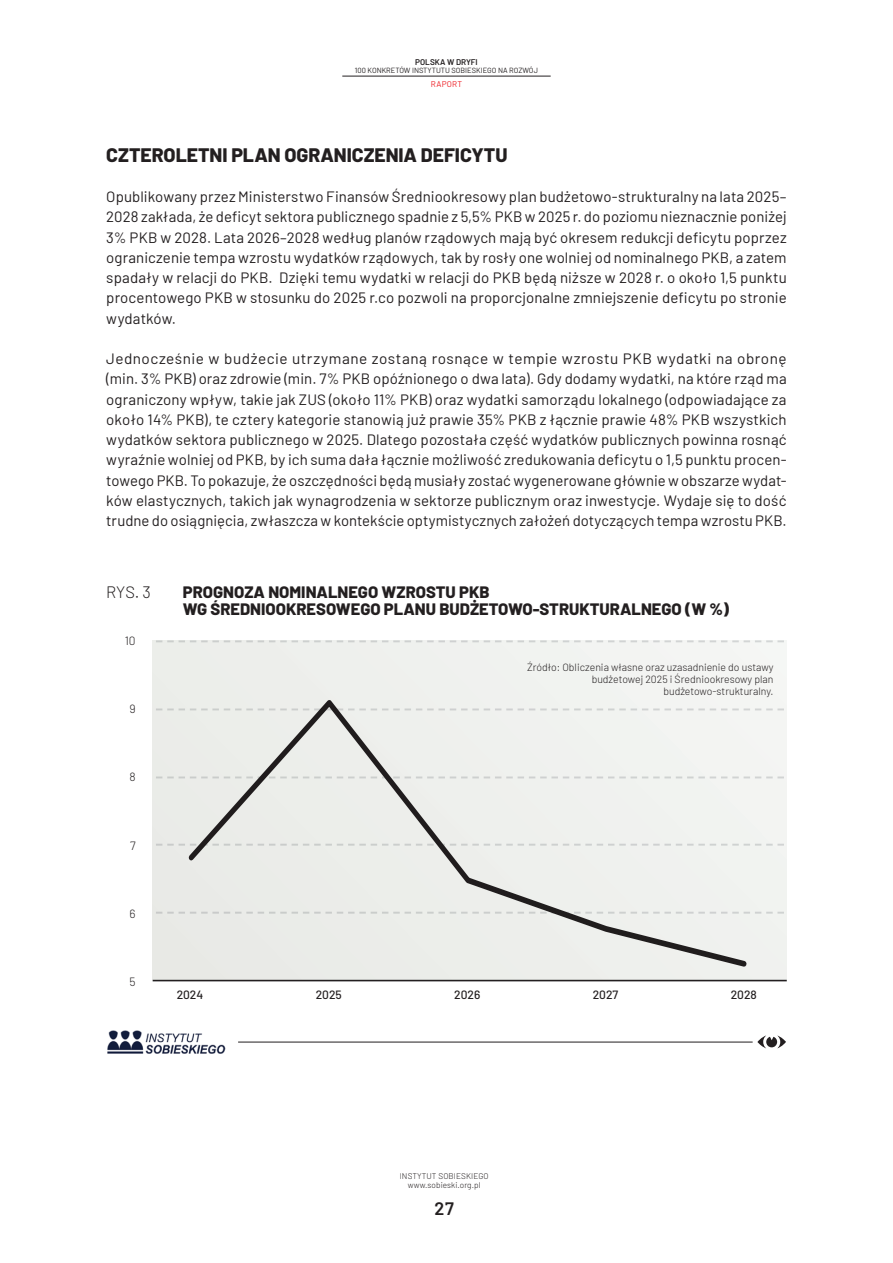
<style>
.page{position:relative;width:893px;height:1263px;background:#fff}
.page>*{position:absolute;margin:0;border:0;box-sizing:border-box;transform-origin:0 0}
.t1{font:30.45px "Aptos";color:#231f20;scale:.85 1}
.t2{font:800 19.5px "Barlow";letter-spacing:-.005em;color:#231f20}
.t3{font:600 18px "Barlow";color:#231f20}
.t4{font:800 16.5px/16.5px "Barlow";color:#231f20}
.t5{font:300 16.5px "Barlow";color:#231f20}
.t6{font:15px/20.2px "Barlow";letter-spacing:.005em;color:#231f20;text-align:justify}
.t7{font:500 12px "Barlow";color:#231f20}
.t8{font:300 12px "Barlow";color:#231f20}
.t9{font:300 10.5px/12px "Barlow";color:#231f20;text-align:right}
.t10{font:300 8.25px/9px "Barlow";letter-spacing:.01em;color:#231f20;text-align:center}
.t11{font:600 8.25px "Barlow";color:#231f20}
.t12{font:8.25px "Barlow";letter-spacing:.025em;color:#ee1d23}
.t13{font:7.5px "Barlow";color:#231f20}
</style>
<div class="page">
<hr style="left:342px;top:76px;width:209px;height:1px;background:#231f20">
<img style="left:107px;top:1030px;width:118px;height:24px">
<hr style="left:238px;top:1042px;width:515px;height:1px;background:#211d1e">
<svg style="left:757px;top:1035px;width:29px;height:13px"></svg>
<div style="left:153px;top:640px;width:634px;height:341px;background:#eff1ee"></div>
<svg style="left:155px;top:912px;width:629px;height:1px"></svg>
<svg style="left:156px;top:844px;width:628px;height:1px"></svg>
<svg style="left:156px;top:777px;width:628px;height:1px"></svg>
<svg style="left:156px;top:709px;width:628px;height:1px"></svg>
<svg style="left:156px;top:640px;width:628px;height:2px"></svg>
<svg style="left:184px;top:700px;width:566px;height:267px"></svg>
<hr style="left:153px;top:980px;width:634px;height:1px;background:#231f20">
<p class="t11" style="left:415px;top:56px;width:64px">POLSKA W DRYFI</p>
<p class="t13" style="left:355px;top:65px;width:185px">100 KONKRETÓW INSTYTUTU SOBIESKIEGO NA ROZWÓJ</p>
<p class="t12" style="left:431px;top:78px;width:33px">RAPORT</p>
<h2 class="t2" style="left:106px;top:140px;width:403px">CZTEROLETNI PLAN OGRANICZENIA DEFICYTU</h2>
<p class="t6" style="left:106px;top:185px;width:682px">Opublikowany przez Ministerstwo Finansów Średniookresowy plan budżetowo-strukturalny na lata 2025– 2028 zakłada, że deficyt sektora publicznego spadnie z 5,5% PKB w 2025 r. do poziomu nieznacznie poniżej 3% PKB w 2028. Lata 2026–2028 według planów rządowych mają być okresem redukcji deficytu poprzez ograniczenie tempa wzrostu wydatków rządowych, tak by rosły one wolniej od nominalnego PKB, a zatem spadały w relacji do PKB. Dzięki temu wydatki w relacji do PKB będą niższe w 2028 r. o około 1,5 punktu procentowego PKB w stosunku do 2025 r.co pozwoli na proporcjonalne zmniejszenie deficytu po stronie wydatków.</p>
<p class="t6" style="left:106px;top:347px;width:682px">Jednocześnie w budżecie utrzymane zostaną rosnące w tempie wzrostu PKB wydatki na obronę (min. 3% PKB) oraz zdrowie (min. 7% PKB opóźnionego o dwa lata). Gdy dodamy wydatki, na które rząd ma ograniczony wpływ, takie jak ZUS (około 11% PKB) oraz wydatki samorządu lokalnego (odpowiadające za około 14% PKB), te cztery kategorie stanowią już prawie 35% PKB z łącznie prawie 48% PKB wszystkich wydatków sektora publicznego w 2025. Dlatego pozostała część wydatków publicznych powinna rosnąć wyraźnie wolniej od PKB, by ich suma dała łącznie możliwość zredukowania deficytu o 1,5 punktu procen&shy;towego PKB. To pokazuje, że oszczędności będą musiały zostać wygenerowane głównie w obszarze wydat&shy;ków elastycznych, takich jak wynagrodzenia w sektorze publicznym oraz inwestycje. Wydaje się to dość trudne do osiągnięcia, zwłaszcza w kontekście optymistycznych założeń dotyczących tempa wzrostu PKB.</p>
<h1 class="t1" style="left:80px;top:487px;width:954px">Prognoza nominalnego wzrostu PKB wg Średniookresowego plan</h1>
<p class="t5" style="left:106px;top:581px;width:46px">RYS. 3</p>
<p class="t4" style="left:183px;top:583px;width:548px">PROGNOZA NOMINALNEGO WZROSTU PKB<br>WG ŚREDNIOOKRESOWEGO PLANU BUDŻETOWO-STRUKTURALNEGO (W %)</p>
<p class="t8" style="left:125px;top:632px;width:12px">10</p>
<p class="t8" style="left:129px;top:700px;width:8px">9</p>
<p class="t8" style="left:129px;top:768px;width:8px">8</p>
<p class="t8" style="left:130px;top:837px;width:7px">7</p>
<p class="t8" style="left:130px;top:905px;width:8px">6</p>
<p class="t8" style="left:130px;top:973px;width:8px">5</p>
<p class="t9" style="left:527px;top:660px;width:248px">Źródło: Obliczenia własne oraz uzasadnienie do ustawy budżetowej 2025 i Średniookresowy plan budżetowo-strukturalny.</p>
<p class="t7" style="left:177px;top:985px;width:28px">2024</p>
<p class="t7" style="left:316px;top:985px;width:28px">2025</p>
<p class="t7" style="left:454px;top:985px;width:28px">2026</p>
<p class="t7" style="left:593px;top:985px;width:27px">2027</p>
<p class="t7" style="left:731px;top:985px;width:28px">2028</p>
<p class="t10" style="left:400px;top:1171px;width:90px">INSTYTUT SOBIESKIEGO www.sobieski.org.pl</p>
<p class="t3" style="left:434px;top:1195px;width:21px">27</p>
</div>
